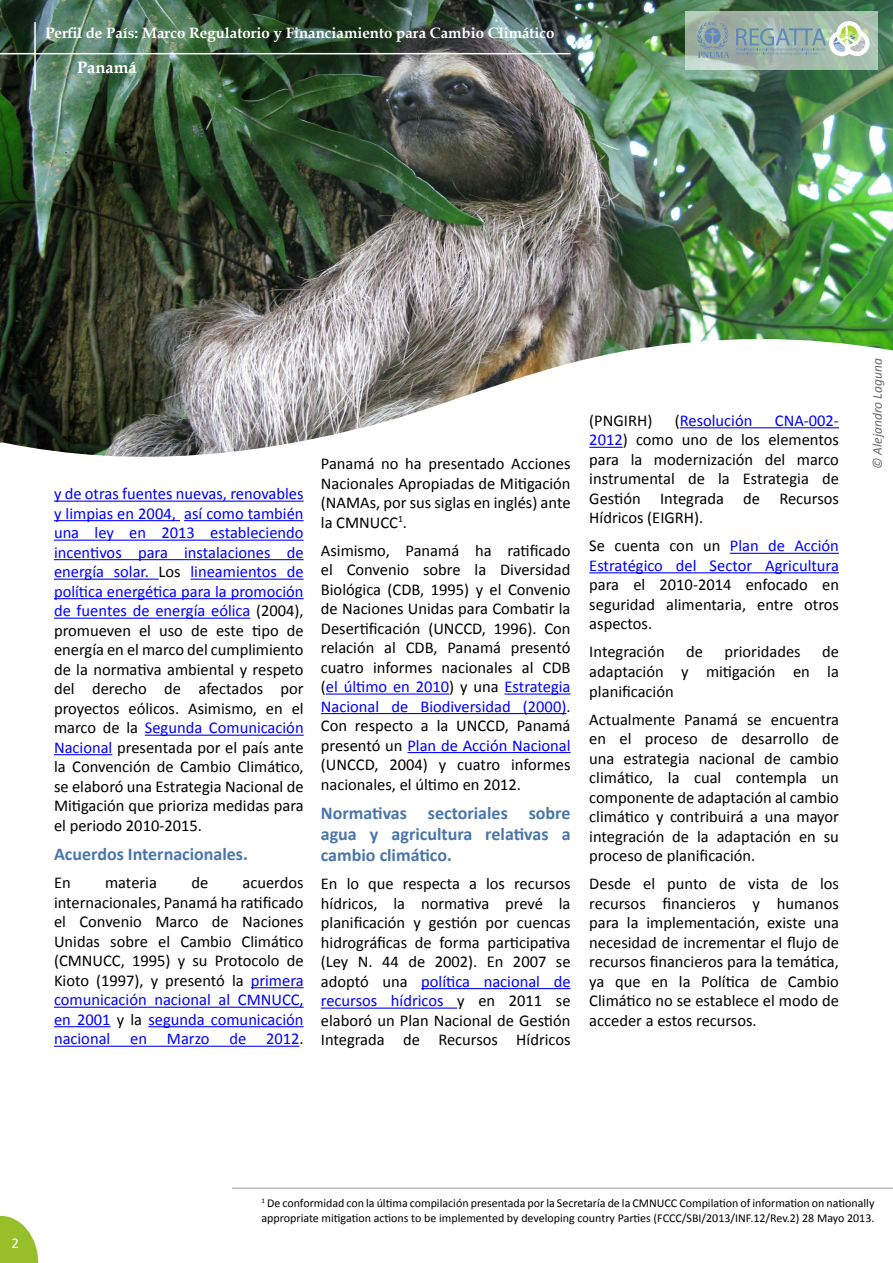
<style>
.page{position:relative;width:893px;height:1263px;background:#fff}
.page>*{position:absolute;margin:0;border:0;box-sizing:border-box;transform-origin:0 0}
.t1{font:700 18px/21px "Calibri";color:#4a75ab;text-align:justify}
.t2{font:16.5px/19.5px "Calibri";color:#000;text-align:justify}
.t3{font:16.5px/19.5px "Calibri";color:#00f}
.t4{font:700 16.5px "Book Antiqua";color:#fff}
.t5{font:700 15px "Book Antiqua";color:#fff}
.t6{font:15px "Calibri";color:#fff}
.t7{font:italic 13.5px "Calibri";color:#696a6b}
.t8{font:12px/15px "Calibri";color:#000}
.s1{color:#00f}
.s2{color:#000}
</style>
<div class="page">
<img style="left:0;top:0;width:893px;height:457px">
<svg style="left:685px;top:11px;width:192px;height:58px;background:#a7baad"></svg>
<hr style="left:232px;top:1187px;width:661px;height:2px;background:#bbbbba">
<svg style="left:0;top:1216px;width:38px;height:47px"></svg>
<hr style="left:54px;top:501px;width:250px;height:1px;background:#00f">
<hr style="left:54px;top:520px;width:126px;height:1px;background:#00f">
<hr style="left:184px;top:520px;width:120px;height:1px;background:#00f">
<hr style="left:54px;top:540px;width:250px;height:1px;background:#00f">
<hr style="left:54px;top:559px;width:250px;height:1px;background:#00f">
<hr style="left:54px;top:579px;width:105px;height:1px;background:#00f">
<hr style="left:190px;top:579px;width:114px;height:1px;background:#00f">
<hr style="left:54px;top:598px;width:250px;height:1px;background:#00f">
<hr style="left:54px;top:618px;width:196px;height:1px;background:#00f">
<hr style="left:145px;top:735px;width:159px;height:1px;background:#00f">
<hr style="left:54px;top:754px;width:58px;height:1px;background:#00f">
<hr style="left:251px;top:987px;width:53px;height:1px;background:#00f">
<hr style="left:54px;top:1007px;width:250px;height:1px;background:#00f">
<hr style="left:54px;top:1026px;width:57px;height:1px;background:#00f">
<hr style="left:148px;top:1026px;width:156px;height:1px;background:#00f">
<hr style="left:54px;top:1046px;width:245px;height:1px;background:#00f">
<hr style="left:326px;top:693px;width:123px;height:2px;background:#00f">
<hr style="left:504px;top:693px;width:67px;height:2px;background:#00f">
<hr style="left:321px;top:713px;width:245px;height:1px;background:#00f">
<hr style="left:407px;top:752px;width:164px;height:1px;background:#00f">
<hr style="left:421px;top:988px;width:150px;height:1px;background:#00f">
<hr style="left:321px;top:1007px;width:136px;height:2px;background:#00f">
<hr style="left:680px;top:427px;width:159px;height:1px;background:#00f">
<hr style="left:589px;top:447px;width:34px;height:1px;background:#00f">
<hr style="left:730px;top:553px;width:109px;height:1px;background:#00f">
<hr style="left:589px;top:572px;width:250px;height:1px;background:#00f">
<svg style="left:697px;top:22px;width:32px;height:36px"></svg>
<svg style="left:736px;top:21px;width:134px;height:35px;background:#a8beb6"></svg>
<hr style="left:34px;top:22px;width:2px;height:68px;background:#fff">
<hr style="left:0;top:53px;width:571px;height:1px;background:#fff">
<p class="t5" style="left:45px;top:23px;width:511px">Perfil de País: Marco Regulatorio y Financiamiento para Cambio Climático</p>
<p class="t4" style="left:77px;top:56px;width:61px">Panamá</p>
<p class="t2" style="left:54px;top:484px;width:251px"><span class="s1">y de otras fuentes nuevas, renovables y limpias en 2004, así como también una ley en 2013 estableciendo incentivos para instalaciones de energía solar.</span> Los <span class="s1">lineamientos de política energética para la promoción de fuentes de energía eólica</span> (2004), promueven el uso de este tipo de energía en el marco del cumplimiento de la normativa ambiental y respeto del derecho de afectados por proyectos eólicos. Asimismo, en el marco de la <span class="s1">Segunda Comunicación Nacional</span> presentada por el país ante la Convención de Cambio Climático, se elaboró una Estrategia Nacional de Mitigación que prioriza medidas para el periodo 2010-2015.</p>
<p class="t1" style="left:54px;top:843px;width:195px">Acuerdos Internacionales.</p>
<p class="t2" style="left:54px;top:873px;width:18px">En</p>
<p class="t2" style="left:105px;top:873px;width:53px">materia</p>
<p class="t2" style="left:191px;top:873px;width:18px">de</p>
<p class="t2" style="left:54px;top:873px;width:251px;text-indent:189px">acuerdos internacionales, Panamá ha ratificado el Convenio Marco de Naciones Unidas sobre el Cambio Climático (CMNUCC, 1995) y su Protocolo de Kioto (1997), y presentó la <span class="s1">primera comunicación nacional al CMNUCC, en 2001</span> y la <span class="s1">segunda comunicación nacional en Marzo de 2012</span>.</p>
<p class="t2" style="left:321px;top:453px;width:251px">Panamá no ha presentado Acciones Nacionales Apropiadas de Mitigación (NAMAs, por sus siglas en inglés) ante la CMNUCC<sup>1</sup>.</p>
<p class="t2" style="left:321px;top:540px;width:251px">Asimismo, Panamá ha ratificado el Convenio sobre la Diversidad Biológica (CDB, 1995) y el Convenio de Naciones Unidas para Combatir la Desertificación (UNCCD, 1996). Con relación al CDB, Panamá presentó cuatro informes nacionales al CDB (<span class="s1">el último en 2010</span>) y una <span class="s1">Estrategia Nacional de Biodiversidad (2000)</span>.<br>Con respecto a la UNCCD, Panamá presentó un <span class="s1">Plan de Acción Nacional </span>(UNCCD, 2004) y cuatro informes nacionales, el último en 2012.</p>
<p class="t1" style="left:321px;top:802px;width:251px">Normativas sectoriales sobre agua y agricultura relativas a cambio climático.</p>
<p class="t2" style="left:321px;top:873px;width:251px">En lo que respecta a los recursos hídricos, la normativa prevé la planificación y gestión por cuencas hidrográficas de forma participativa (Ley N. 44 de 2002). En 2007 se adoptó una <span class="s1">política nacional de recursos hídricos</span> y en 2011 se elaboró un Plan Nacional de Gestión Integrada de Recursos Hídricos</p>
<p class="t2" style="left:589px;top:410px;width:64px">(PNGIRH)</p>
<p class="t3" style="left:675px;top:410px;width:79px"><span class="s2">(</span>Resolución</p>
<p class="t2" style="left:589px;top:410px;width:251px;text-indent:186px"><span class="s1">CNA-002- 2012</span>) como uno de los elementos para la modernización del marco instrumental de la Estrategia de Gestión Integrada de Recursos Hídricos (EIGRH).</p>
<p class="t3" style="left:589px;top:536px;width:251px"><span class="s2">Se cuenta con un</span> Plan de Acción<br>Estratégico del Sector Agricultura</p>
<p class="t2" style="left:589px;top:575px;width:251px">para el 2010-2014 enfocado en seguridad alimentaria, entre otros aspectos.</p>
<p class="t2" style="left:589px;top:642px;width:77px">Integración</p>
<p class="t2" style="left:686px;top:642px;width:18px">de</p>
<p class="t2" style="left:724px;top:642px;width:78px">prioridades</p>
<p class="t2" style="left:589px;top:642px;width:251px;text-indent:233px">de adaptación y mitigación en la planificación</p>
<p class="t2" style="left:589px;top:709px;width:251px">Actualmente Panamá se encuentra en el proceso de desarrollo de una estrategia nacional de cambio climático, la cual contempla un componente de adaptación al cambio climático y contribuirá a una mayor integración de la adaptación en su proceso de planificación.</p>
<p class="t2" style="left:589px;top:873px;width:251px">Desde el punto de vista de los recursos financieros y humanos para la implementación, existe una necesidad de incrementar el flujo de recursos financieros para la temática, ya que en la Política de Cambio Climático no se establece el modo de acceder a estos recursos.</p>
<p class="t7" style="left:868px;top:469px;width:112px;rotate:-90deg">© Alejandro Laguna</p>
<p class="t6" style="left:11px;top:1232px;width:9px">2</p>
<p class="t8" style="left:261px;top:1195px;width:614px"><sup>1</sup> De conformidad con la última compilación presentada por la Secretaría de la CMNUCC Compilation of information on nationally appropriate mitigation actions to be implemented by developing country Parties (FCCC/SBI/2013/INF.12/Rev.2) 28 Mayo 2013.</p>
</div>
